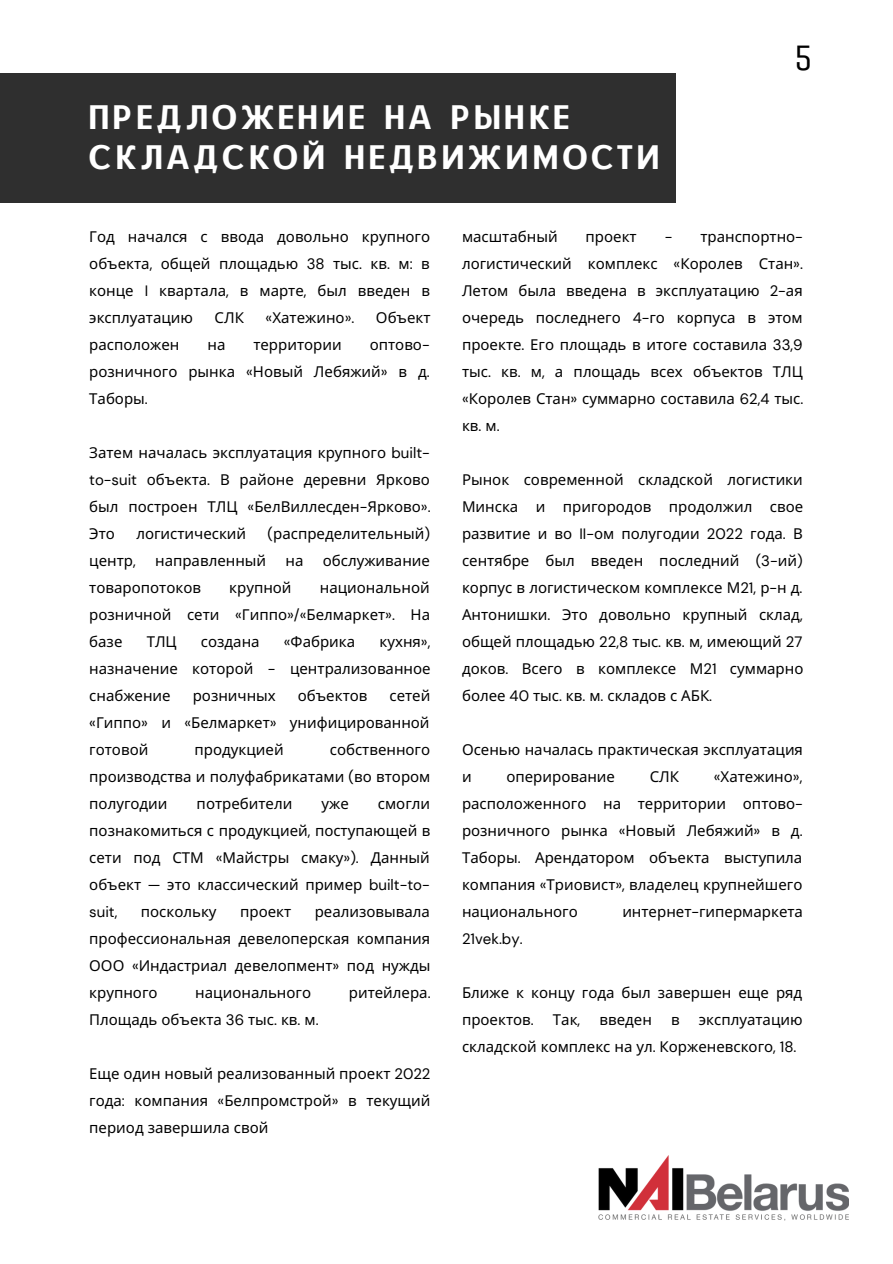
<style>
.page{position:relative;width:893px;height:1264px;background:#fff}
.page>*{position:absolute;margin:0;border:0;box-sizing:border-box;transform-origin:0 0}
.t1{font:37.5px "Unica One";color:#000}
.t2{font:33px/40.5px "CAT Neuzeit";letter-spacing:.12em;color:#fff}
.t3{font:15px/27px "Noto Sans";color:#000;text-align:justify}
.t4{font:15px "DM Sans";color:#000}
.s1{font-family:"DM Sans"}
</style>
<div class="page">
<img style="left:598px;top:1155px;width:250px;height:66px">
<div style="left:0;top:73px;width:676px;height:129px;background:#2f2f2f"></div>
<h2 class="t2" style="left:89px;top:96px;width:571px">ПРЕДЛОЖЕНИЕ НА РЫНКЕ<br>СКЛАДСКОЙ НЕДВИЖИМОСТИ</h2>
<h1 class="t1" style="left:793px;top:35px;width:21px">5</h1>
<p class="t3" style="left:89px;top:223px;width:342px">Год начался с ввода довольно крупного объекта<span class="s1">,</span> общей площадью <span class="s1">38</span> тыс<span class="s1">.</span> кв<span class="s1">.</span> м<span class="s1">:</span> в конце <span class="s1">I</span> квартала<span class="s1">,</span> в марте<span class="s1">,</span> был введен в эксплуатацию</p>
<p class="t3" style="left:215px;top:304px;width:31px">СЛК</p>
<p class="t3" style="left:265px;top:304px;width:90px"><span class="s1">«</span>Хатежино<span class="s1">».</span></p>
<p class="t3" style="left:376px;top:304px;width:56px">Объект</p>
<p class="t3" style="left:89px;top:331px;width:342px;text-indent:280px">оптово&shy;розничного рынка <span class="s1">«</span>Новый Лебяжий<span class="s1">»</span> в д<span class="s1">.<br></span>Таборы<span class="s1">.</span></p>
<p class="t3" style="left:89px;top:439px;width:343px">Затем началась эксплуатация крупного <span class="s1">built&shy;to-suit</span> объекта<span class="s1">.</span> В районе деревни Ярково был построен ТЛЦ <span class="s1">«</span>БелВиллесден<span class="s1">-</span>Ярково<span class="s1">».<br></span>Это</p>
<p class="t3" style="left:89px;top:331px;width:92px">расположен</p>
<p class="t3" style="left:207px;top:331px;width:19px">на</p>
<p class="t3" style="left:253px;top:331px;width:90px">территории</p>
<p class="t3" style="left:136px;top:520px;width:111px">логистический</p>
<p class="t3" style="left:267px;top:520px;width:164px"><span class="s1">(</span>распределительный<span class="s1">)</span></p>
<p class="t3" style="left:89px;top:547px;width:48px">центр<span class="s1">,</span></p>
<p class="t3" style="left:155px;top:547px;width:113px">направленный</p>
<p class="t3" style="left:285px;top:547px;width:19px">на</p>
<p class="t3" style="left:323px;top:547px;width:109px">обслуживание</p>
<p class="t3" style="left:89px;top:573px;width:113px">товаропотоков</p>
<p class="t3" style="left:229px;top:573px;width:64px">крупной</p>
<p class="t3" style="left:89px;top:573px;width:342px;text-indent:230px">национальной розничной сети <span class="s1">«</span>Гиппо<span class="s1">»/«</span>Белмаркет<span class="s1">».</span> На базе</p>
<p class="t3" style="left:147px;top:627px;width:32px">ТЛЦ</p>
<p class="t3" style="left:201px;top:627px;width:60px">создана</p>
<p class="t3" style="left:284px;top:627px;width:73px"><span class="s1">«</span>Фабрика</p>
<p class="t3" style="left:89px;top:627px;width:343px;text-indent:290px">кухня<span class="s1">», </span>назначение которой <span class="s1">-</span> централизованное снабжение</p>
<p class="t3" style="left:193px;top:681px;width:85px">розничных</p>
<p class="t3" style="left:298px;top:681px;width:71px">объектов</p>
<p class="t3" style="left:89px;top:681px;width:342px;text-indent:300px">сетей <span class="s1">«</span>Гиппо<span class="s1">»</span> и <span class="s1">«</span>Белмаркет<span class="s1">»</span> унифицированной готовой</p>
<p class="t3" style="left:89px;top:735px;width:343px;text-indent:240px">собственного производства и полуфабрикатами <span class="s1">(</span>во втором полугодии</p>
<p class="t3" style="left:194px;top:735px;width:91px">продукцией</p>
<p class="t3" style="left:197px;top:789px;width:97px">потребители</p>
<p class="t3" style="left:321px;top:789px;width:29px">уже</p>
<p class="t3" style="left:89px;top:789px;width:343px;text-indent:288px">смогли познакомиться с продукцией<span class="s1">,</span> поступающей в сети под СТМ <span class="s1">«</span>Майстры смаку<span class="s1">»).</span> Данный объект <span class="s1">—</span> это классический пример <span class="s1">built-to-</span></p>
<p class="t4" style="left:89px;top:902px;width:30px">suit,</p>
<p class="t3" style="left:141px;top:897px;width:77px">поскольку</p>
<p class="t3" style="left:240px;top:897px;width:53px">проект</p>
<p class="t3" style="left:89px;top:897px;width:343px;text-indent:225px">реализовывала профессиональная девелоперская компания ООО <span class="s1">«</span>Индастриал девелопмент<span class="s1">»</span> под нужды крупного</p>
<p class="t3" style="left:195px;top:978px;width:117px">национального</p>
<p class="t3" style="left:349px;top:978px;width:83px">ритейлера<span class="s1">.</span></p>
<p class="t3" style="left:89px;top:1005px;width:231px">Площадь объекта <span class="s1">36</span> тыс<span class="s1">.</span> кв<span class="s1">.</span> м<span class="s1">.</span></p>
<p class="t3" style="left:89px;top:1059px;width:343px">Еще один новый реализованный проект <span class="s1">2022 </span>года<span class="s1">:</span> компания <span class="s1">«</span>Белпромстрой<span class="s1">»</span> в текущий период завершила свой</p>
<p class="t3" style="left:462px;top:223px;width:97px">масштабный</p>
<p class="t3" style="left:585px;top:223px;width:53px">проект</p>
<p class="t3" style="left:462px;top:223px;width:343px;text-indent:203px"><span class="s1">-</span> транспортно&shy;логистический комплекс <span class="s1">«</span>Королев Стан<span class="s1">».<br></span>Летом была введена в эксплуатацию <span class="s1">2-</span>ая очередь последнего <span class="s1">4-</span>го корпуса в этом проекте<span class="s1">.</span> Его площадь в итоге составила <span class="s1">33,9 </span>тыс<span class="s1">.</span> кв<span class="s1">.</span> м<span class="s1">,</span> а площадь всех объектов ТЛЦ <span class="s1">«</span>Королев Стан<span class="s1">»</span> суммарно составила <span class="s1">62,4</span> тыс<span class="s1">. </span>кв<span class="s1">.</span> м<span class="s1">.</span></p>
<p class="t3" style="left:462px;top:466px;width:343px">Рынок современной складской логистики Минска и пригородов продолжил свое развитие и во <span class="s1">II-</span>ом полугодии <span class="s1">2022</span> года<span class="s1">.</span> В сентябре был введен последний <span class="s1">(3-</span>ий<span class="s1">) </span>корпус в логистическом комплексе М<span class="s1">21,</span> р<span class="s1">-</span>н д<span class="s1">.<br></span>Антонишки<span class="s1">.</span> Это довольно крупный склад<span class="s1">, </span>общей площадью <span class="s1">22,8</span> тыс<span class="s1">.</span> кв<span class="s1">.</span> м<span class="s1">,</span> имеющий <span class="s1">27 </span>доков<span class="s1">.</span> Всего в комплексе М<span class="s1">21</span> суммарно более <span class="s1">40</span> тыс<span class="s1">.</span> кв<span class="s1">.</span> м<span class="s1">.</span> складов с АБК<span class="s1">.</span></p>
<p class="t3" style="left:462px;top:735px;width:342px">Осенью началась практическая эксплуатация и</p>
<p class="t3" style="left:506px;top:762px;width:110px">оперирование</p>
<p class="t3" style="left:649px;top:762px;width:31px">СЛК</p>
<p class="t3" style="left:462px;top:762px;width:342px;text-indent:252px"><span class="s1">«</span>Хатежино<span class="s1">», </span>расположенного на территории оптово&shy;розничного рынка <span class="s1">«</span>Новый Лебяжий<span class="s1">»</span> в д<span class="s1">.<br></span>Таборы<span class="s1">.</span> Арендатором объекта выступила компания <span class="s1">«</span>Триовист<span class="s1">»,</span> владелец крупнейшего национального</p>
<p class="t3" style="left:622px;top:897px;width:182px">интернет<span class="s1">-</span>гипермаркета</p>
<p class="t4" style="left:462px;top:929px;width:62px">21vek.by.</p>
<p class="t3" style="left:462px;top:978px;width:342px">Ближе к концу года был завершен еще ряд проектов<span class="s1">.</span></p>
<p class="t3" style="left:553px;top:1005px;width:29px">Так<span class="s1">,</span></p>
<p class="t3" style="left:599px;top:1005px;width:54px">введен</p>
<p class="t3" style="left:671px;top:1005px;width:10px">в</p>
<p class="t3" style="left:462px;top:1005px;width:342px;text-indent:237px">эксплуатацию складской комплекс на ул<span class="s1">.</span> Корженевского<span class="s1">, 18.</span></p>
</div>
